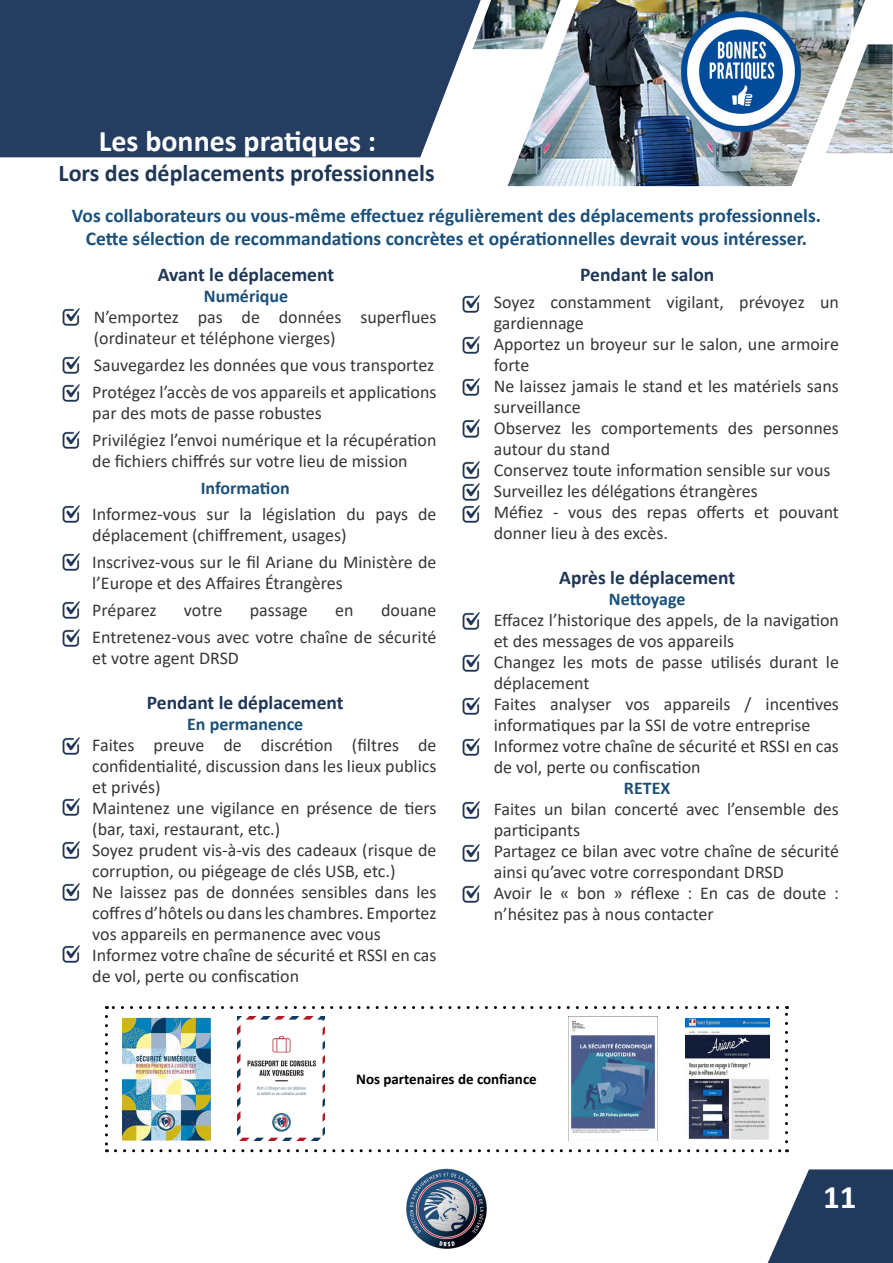
<style>
.page{position:relative;width:893px;height:1263px;background:#fff}
.page>*{position:absolute;margin:0;border:0;box-sizing:border-box;transform-origin:0 0}
.t1{font:700 33px "Calibri";color:#fff}
.t2{font:700 30px "Calibri";color:#fff}
.t3{font:700 24px "Calibri";color:#1f3757}
.t4{font:700 19.5px/23.4px "Calibri";color:#1a507a;text-align:center}
.t5{font:700 19.5px "Calibri";color:#1f3656}
.t6{font:18px/21px "Calibri";color:#373736}
.t7{font:700 18px "Calibri";color:#1a507a}
.t8{font:700 15px "Calibri";color:#000}
</style>
<div class="page">
<img style="left:406px;top:1168px;width:81px;height:81px">
<div style="left:0;top:0;width:472px;height:157px;background:#243d60"></div>
<svg style="left:768px;top:1169px;width:125px;height:94px"></svg>
<img style="left:472px;top:0;width:421px;height:186px">
<img style="left:62px;top:308px;width:18px;height:18px">
<img style="left:462px;top:295px;width:18px;height:18px">
<img style="left:462px;top:336px;width:18px;height:18px">
<img style="left:462px;top:378px;width:18px;height:18px">
<img style="left:462px;top:419px;width:18px;height:19px">
<img style="left:462px;top:461px;width:18px;height:18px">
<img style="left:462px;top:483px;width:18px;height:18px">
<img style="left:462px;top:505px;width:18px;height:18px">
<img style="left:462px;top:612px;width:18px;height:18px">
<img style="left:462px;top:654px;width:18px;height:18px">
<img style="left:462px;top:697px;width:18px;height:18px">
<img style="left:462px;top:738px;width:18px;height:18px">
<img style="left:462px;top:801px;width:18px;height:18px">
<img style="left:462px;top:844px;width:18px;height:18px">
<img style="left:462px;top:885px;width:18px;height:18px">
<img style="left:62px;top:356px;width:18px;height:18px">
<img style="left:62px;top:384px;width:18px;height:18px">
<img style="left:62px;top:431px;width:18px;height:18px">
<img style="left:62px;top:505px;width:18px;height:18px">
<img style="left:62px;top:553px;width:18px;height:18px">
<img style="left:62px;top:601px;width:18px;height:18px">
<img style="left:62px;top:629px;width:18px;height:18px">
<img style="left:62px;top:737px;width:18px;height:18px">
<img style="left:62px;top:798px;width:18px;height:18px">
<img style="left:62px;top:841px;width:18px;height:18px">
<img style="left:62px;top:883px;width:18px;height:18px">
<img style="left:62px;top:945px;width:18px;height:18px">
<img style="left:122px;top:1017px;width:88px;height:124px">
<img style="left:237px;top:1017px;width:88px;height:124px">
<img style="left:685px;top:1018px;width:84px;height:122px">
<img style="left:570px;top:1017px;width:88px;height:123px">
<svg style="left:105px;top:1016px;width:3px;height:136px"></svg>
<svg style="left:115px;top:1149px;width:672px;height:3px"></svg>
<svg style="left:785px;top:1006px;width:3px;height:136px"></svg>
<svg style="left:106px;top:1006px;width:672px;height:3px"></svg>
<img style="left:678px;top:9px;width:126px;height:125px">
<h2 class="t2" style="left:99px;top:120px;width:279px">Les bonnes pratiques :</h2>
<h3 class="t3" style="left:59px;top:156px;width:378px">Lors des déplacements professionnels</h3>
<p class="t4" style="left:72px;top:203px;width:750px">Vos collaborateurs ou vous-même effectuez régulièrement des déplacements professionnels.<br>Cette sélection de recommandations concrètes et opérationnelles devrait vous intéresser.</p>
<p class="t5" style="left:158px;top:261px;width:178px">Avant le déplacement</p>
<p class="t7" style="left:204px;top:283px;width:86px">Numérique</p>
<p class="t6" style="left:94px;top:306px;width:344px">N’emportez pas de données superflues (ordinateur et téléphone vierges)</p>
<p class="t6" style="left:92px;top:351px;width:346px;line-height:27px">Sauvegardez les données que vous transportez<br>Protégez l’accès de vos appareils et applications</p>
<p class="t6" style="left:92px;top:399px;width:346px;line-height:27px">par des mots de passe robustes<br>Privilégiez l’envoi numérique et la récupération</p>
<p class="t6" style="left:92px;top:450px;width:317px">de fichiers chiffrés sur votre lieu de mission</p>
<p class="t7" style="left:201px;top:475px;width:91px">Information</p>
<p class="t6" style="left:92px;top:503px;width:346px">Informez-vous sur la législation du pays de déplacement (chiffrement, usages)</p>
<p class="t6" style="left:92px;top:551px;width:346px">Inscrivez-vous sur le fil Ariane du Ministère de l’Europe et des Affaires Étrangères</p>
<p class="t6" style="left:92px;top:599px;width:66px">Préparez</p>
<p class="t6" style="left:184px;top:599px;width:40px">votre</p>
<p class="t6" style="left:250px;top:599px;width:60px">passage</p>
<p class="t6" style="left:335px;top:599px;width:20px">en</p>
<p class="t6" style="left:92px;top:596px;width:346px;line-height:27px;text-align:right">douane<br>Entretenez-vous avec votre chaîne de sécurité</p>
<p class="t6" style="left:92px;top:647px;width:148px">et votre agent DRSD</p>
<p class="t5" style="left:147px;top:688px;width:198px">Pendant le déplacement</p>
<p class="t7" style="left:187px;top:711px;width:118px">En permanence</p>
<p class="t6" style="left:92px;top:734px;width:346px">Faites preuve de discrétion (filtres de confidentialité, discussion dans les lieux publics et privés)<br>Maintenez une vigilance en présence de tiers (bar, taxi, restaurant, etc.)<br>Soyez prudent vis-à-vis des cadeaux (risque de corruption, ou piégeage de clés USB, etc.)<br>Ne laissez pas de données sensibles dans les coffres d’hôtels ou dans les chambres. Emportez vos appareils en permanence avec vous Informez votre chaîne de sécurité et RSSI en cas de vol, perte ou confiscation</p>
<p class="t5" style="left:580px;top:261px;width:136px">Pendant le salon</p>
<p class="t6" style="left:494px;top:291px;width:347px">Soyez constamment vigilant, prévoyez un gardiennage<br>Apportez un broyeur sur le salon, une armoire forte<br>Ne laissez jamais le stand et les matériels sans surveillance<br>Observez les comportements des personnes autour du stand<br>Conservez toute information sensible sur vous<br>Surveillez les délégations étrangères<br>Méfiez - vous des repas offerts et pouvant donner lieu à des excès.</p>
<p class="t5" style="left:559px;top:564px;width:177px">Après le déplacement</p>
<p class="t7" style="left:609px;top:586px;width:78px">Nettoyage</p>
<p class="t6" style="left:494px;top:609px;width:347px">Effacez l’historique des appels, de la navigation et des messages de vos appareils<br>Changez les mots de passe utilisés durant le déplacement<br>Faites analyser vos appareils / incentives informatiques par la SSI de votre entreprise Informez votre chaîne de sécurité et RSSI en cas de vol, perte ou confiscation</p>
<p class="t7" style="left:624px;top:775px;width:48px">RETEX</p>
<p class="t6" style="left:494px;top:798px;width:347px">Faites un bilan concerté avec l’ensemble des participants<br>Partagez ce bilan avec votre chaîne de sécurité ainsi qu’avec votre correspondant DRSD<br>Avoir le « bon » réflexe : En cas de doute : n’hésitez pas à nous contacter</p>
<p class="t8" style="left:356px;top:1068px;width:182px">Nos partenaires de confiance</p>
<h1 class="t1" style="left:823px;top:1174px;width:35px">11</h1>
</div>
